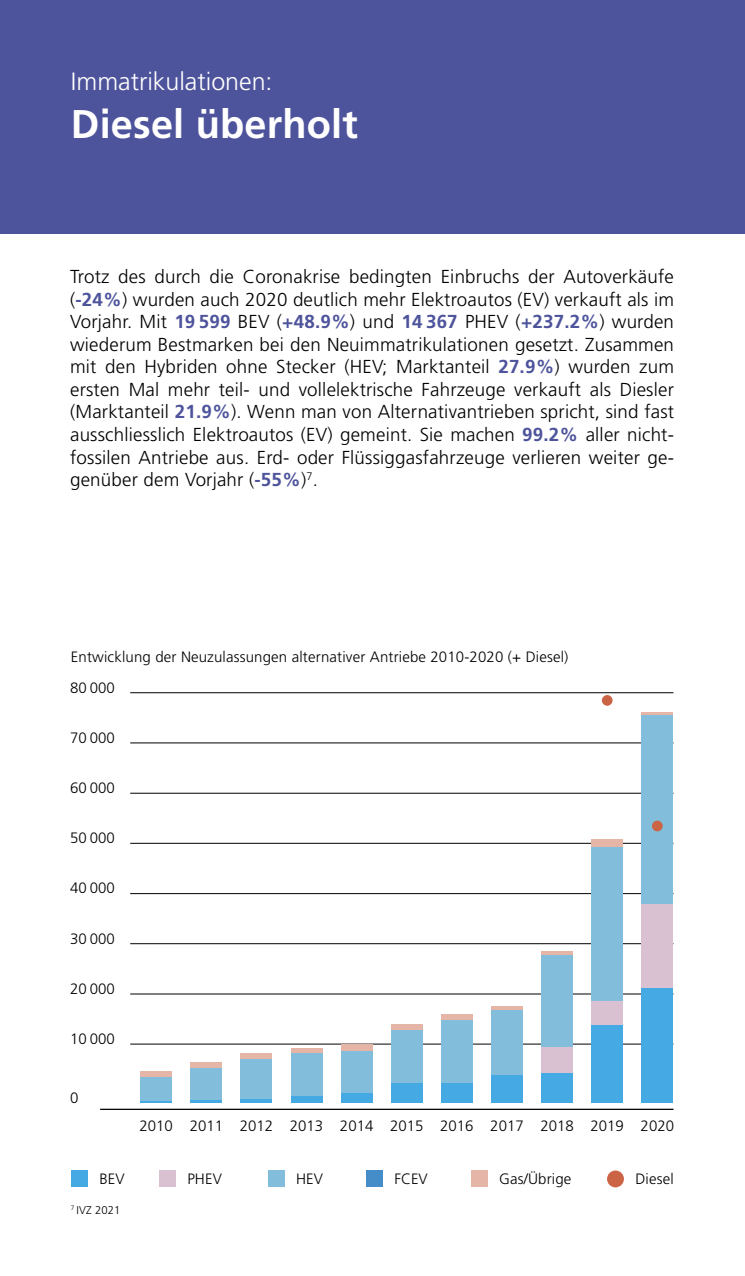
<style>
.page{position:relative;width:745px;height:1276px;background:#fff}
.page>*{position:absolute;margin:0;border:0;box-sizing:border-box;transform-origin:0 0}
.t1{font:700 40px "Frutiger LT Pro";letter-spacing:.005em;color:#fff}
.t2{font:300 25px "Frutiger LT Pro";color:#fff}
.t3{font:300 18.75px/22.5px "Frutiger LT Pro";letter-spacing:.01em;color:#000;text-align:justify}
.t4{font:300 15px "Frutiger LT Pro";letter-spacing:.01em;color:#000}
.t5{font:300 11.25px "Frutiger LT Pro";letter-spacing:.01em;color:#000}
.s1{font-weight:700;color:#4e549c}
</style>
<div class="page">
<div style="left:0;top:0;width:744px;height:234px;background:#4e549c"></div>
<hr style="left:100px;top:1108px;width:573px;height:2px;background:#000">
<hr style="left:130px;top:1043px;width:543px;height:1px;background:#000">
<hr style="left:130px;top:993px;width:543px;height:1px;background:#000">
<hr style="left:130px;top:943px;width:543px;height:1px;background:#000">
<hr style="left:130px;top:843px;width:543px;height:1px;background:#000">
<hr style="left:130px;top:893px;width:543px;height:1px;background:#000">
<hr style="left:130px;top:793px;width:543px;height:1px;background:#000">
<hr style="left:130px;top:692px;width:543px;height:1px;background:#000">
<hr style="left:130px;top:742px;width:543px;height:1px;background:#000">
<hr style="left:591px;top:846px;width:31px;height:1px;background:#448dc8">
<div style="left:540px;top:1047px;width:32px;height:25px;background:#dac1d1"></div>
<div style="left:591px;top:1000px;width:31px;height:25px;background:#dac1d1"></div>
<div style="left:641px;top:903px;width:31px;height:85px;background:#dac1d1"></div>
<div style="left:190px;top:1062px;width:32px;height:6px;background:#e5b6a7"></div>
<div style="left:240px;top:1053px;width:32px;height:5px;background:#e5b6a7"></div>
<div style="left:290px;top:1048px;width:32px;height:5px;background:#e5b6a7"></div>
<div style="left:340px;top:1045px;width:32px;height:6px;background:#e5b6a7"></div>
<div style="left:390px;top:1024px;width:32px;height:6px;background:#e5b6a7"></div>
<div style="left:440px;top:1014px;width:32px;height:6px;background:#e5b6a7"></div>
<div style="left:490px;top:1005px;width:32px;height:5px;background:#e5b6a7"></div>
<div style="left:540px;top:950px;width:32px;height:5px;background:#e5b6a7"></div>
<div style="left:591px;top:839px;width:31px;height:7px;background:#e5b6a7"></div>
<hr style="left:641px;top:712px;width:31px;height:3px;background:#e5b6a7">
<div style="left:140px;top:1070px;width:32px;height:6px;background:#e5b6a7"></div>
<div style="left:140px;top:1076px;width:32px;height:25px;background:#82bedb"></div>
<div style="left:190px;top:1068px;width:32px;height:32px;background:#82bedb"></div>
<div style="left:240px;top:1058px;width:32px;height:41px;background:#82bedb"></div>
<div style="left:290px;top:1053px;width:32px;height:42px;background:#82bedb"></div>
<div style="left:340px;top:1051px;width:32px;height:42px;background:#82bedb"></div>
<div style="left:390px;top:1030px;width:32px;height:53px;background:#82bedb"></div>
<div style="left:440px;top:1020px;width:32px;height:63px;background:#82bedb"></div>
<div style="left:490px;top:1010px;width:32px;height:64px;background:#82bedb"></div>
<div style="left:540px;top:955px;width:32px;height:92px;background:#82bedb"></div>
<div style="left:591px;top:847px;width:31px;height:153px;background:#82bedb"></div>
<div style="left:641px;top:715px;width:31px;height:188px;background:#82bedb"></div>
<hr style="left:140px;top:1101px;width:32px;height:1px;background:#45aae3">
<hr style="left:190px;top:1100px;width:32px;height:2px;background:#45aae3">
<hr style="left:240px;top:1099px;width:32px;height:3px;background:#45aae3">
<div style="left:290px;top:1095px;width:32px;height:7px;background:#45aae3"></div>
<div style="left:340px;top:1093px;width:32px;height:9px;background:#45aae3"></div>
<div style="left:390px;top:1083px;width:32px;height:19px;background:#45aae3"></div>
<div style="left:440px;top:1083px;width:32px;height:19px;background:#45aae3"></div>
<div style="left:490px;top:1074px;width:32px;height:28px;background:#45aae3"></div>
<div style="left:540px;top:1072px;width:32px;height:30px;background:#45aae3"></div>
<div style="left:591px;top:1025px;width:31px;height:77px;background:#45aae3"></div>
<div style="left:641px;top:988px;width:31px;height:114px;background:#45aae3"></div>
<div style="left:601px;top:695px;width:11px;height:11px;background:#cb6445;border-radius:50%"></div>
<div style="left:651px;top:820px;width:11px;height:11px;background:#cb6445;border-radius:50%"></div>
<div style="left:71px;top:1170px;width:17px;height:17px;background:#45aae3"></div>
<div style="left:159px;top:1170px;width:17px;height:17px;background:#dac1d1"></div>
<div style="left:268px;top:1170px;width:16px;height:17px;background:#82bedb"></div>
<div style="left:366px;top:1170px;width:16px;height:17px;background:#448dc8"></div>
<div style="left:470px;top:1170px;width:17px;height:17px;background:#e5b6a7"></div>
<div style="left:606px;top:1170px;width:17px;height:17px;background:#cb6445;border-radius:50%"></div>
<h2 class="t2" style="left:71px;top:66px;width:203px">Immatrikulationen:</h2>
<h1 class="t1" style="left:71px;top:100px;width:288px">Diesel überholt</h1>
<p class="t3" style="left:70px;top:266px;width:605px">Trotz des durch die Coronakrise bedingten Einbruchs der Autoverkäufe (<span class="s1">-24%</span>) wurden auch 2020 deutlich mehr Elektroautos (EV) verkauft als im Vorjahr. Mit <span class="s1">19 599</span> BEV (<span class="s1">+48.9%</span>) und <span class="s1">14 367</span> PHEV (<span class="s1">+237.2%</span>) wurden wiederum Bestmarken bei den Neuimmatrikulationen gesetzt. Zusammen mit den Hybriden ohne Stecker (HEV; Marktanteil <span class="s1">27.9%</span>) wurden zum ersten Mal mehr teil- und vollelektrische Fahrzeuge verkauft als Diesler (Marktanteil <span class="s1">21.9%</span>). Wenn man von Alternativantrieben spricht, sind fast ausschliesslich Elektroautos (EV) gemeint. Sie machen <span class="s1">99.2%</span> aller nicht&shy;fossilen Antriebe aus. Erd- oder Flüssiggasfahrzeuge verlieren weiter ge&shy;genüber dem Vorjahr (<span class="s1">-55%</span>)<sup>7</sup>.</p>
<p class="t4" style="left:71px;top:648px;width:498px">Entwicklung der Neuzulassungen alternativer Antriebe 2010-2020 (+ Diesel)</p>
<p class="t4" style="left:70px;top:679px;width:46px">80 000</p>
<p class="t4" style="left:70px;top:729px;width:46px">70 000</p>
<p class="t4" style="left:70px;top:779px;width:46px">60 000</p>
<p class="t4" style="left:70px;top:829px;width:46px">50 000</p>
<p class="t4" style="left:70px;top:879px;width:46px">40 000</p>
<p class="t4" style="left:70px;top:929px;width:46px">30 000</p>
<p class="t4" style="left:70px;top:980px;width:46px">20 000</p>
<p class="t4" style="left:70px;top:1030px;width:46px">10 000</p>
<p class="t4" style="left:70px;top:1088px;width:10px">0</p>
<p class="t4" style="left:139px;top:1117px;width:35px">2010</p>
<p class="t4" style="left:189px;top:1117px;width:485px">2011 2012 2013 2014 2015 2016 2017 2018 2019 2020</p>
<p class="t4" style="left:99px;top:1169px;width:27px">BEV</p>
<p class="t4" style="left:187px;top:1169px;width:36px">PHEV</p>
<p class="t4" style="left:296px;top:1169px;width:28px">HEV</p>
<p class="t4" style="left:394px;top:1169px;width:35px">FCEV</p>
<p class="t4" style="left:499px;top:1169px;width:74px">Gas/Übrige</p>
<p class="t4" style="left:635px;top:1169px;width:40px">Diesel</p>
<p class="t5" style="left:71px;top:1203px;width:51px"><sup>7</sup> IVZ 2021</p>
</div>
